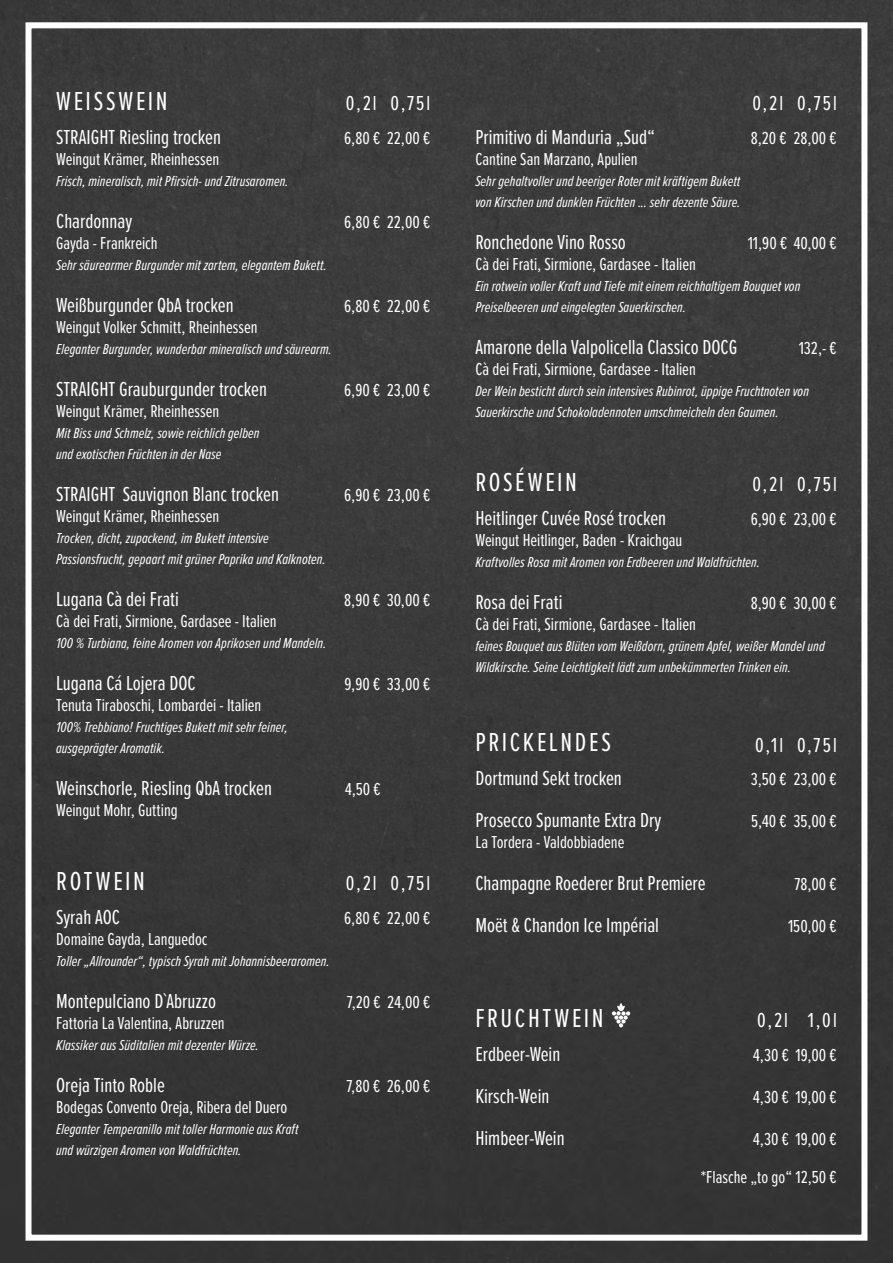
<style>
.page{position:relative;width:893px;height:1263px;background:#393939}
.page>*{position:absolute;margin:0;border:0;box-sizing:border-box;transform-origin:0 0}
.t1{font:27px "Proxima Nova Ex Cn";letter-spacing:.095em;color:#fff}
.t2{font:21px "Proxima Nova Ex Cn";color:#fff}
.t3{font:18px/38px "Proxima Nova Ex Cn";color:#fff;text-align:right}
.t4{font:italic 15px/21px "Proxima Nova Ex Cn";letter-spacing:.005em;color:#fff}
</style>
<div class="page">
<div style="left:26px;top:22px;width:841px;height:1219px;border:6px solid #fff"></div>
<svg style="left:612px;top:1003px;width:18px;height:24px"></svg>
<h1 class="t1" style="left:56px;top:82px;width:113px">WEISSWEIN</h1>
<h2 class="t2" style="left:56px;top:122px;width:166px">STRAIGHT Riesling trocken</h2>
<p class="t3" style="left:344px;top:118px;width:88px">6,80 € 22,00 €</p>
<p class="t3" style="left:56px;top:139px;width:165px">Weingut Krämer, Rheinhessen</p>
<p class="t4" style="left:56px;top:170px;width:234px">Frisch, mineralisch, mit Pfirsich- und Zitrusaromen.</p>
<h2 class="t2" style="left:56px;top:206px;width:78px">Chardonnay</h2>
<p class="t3" style="left:344px;top:202px;width:88px">6,80 € 22,00 €</p>
<p class="t3" style="left:56px;top:223px;width:103px">Gayda - Frankreich</p>
<p class="t4" style="left:56px;top:254px;width:272px">Sehr säurearmer Burgunder mit zartem, elegantem Bukett.</p>
<h2 class="t2" style="left:56px;top:290px;width:179px">Weißburgunder QbA trocken</h2>
<p class="t3" style="left:344px;top:286px;width:88px">6,80 € 22,00 €</p>
<p class="t3" style="left:56px;top:307px;width:203px">Weingut Volker Schmitt, Rheinhessen</p>
<p class="t4" style="left:56px;top:338px;width:277px">Eleganter Burgunder, wunderbar mineralisch und säurearm.</p>
<h2 class="t2" style="left:56px;top:374px;width:212px">STRAIGHT Grauburgunder trocken</h2>
<p class="t3" style="left:344px;top:370px;width:88px">6,90 € 23,00 €</p>
<p class="t3" style="left:56px;top:391px;width:165px">Weingut Krämer, Rheinhessen</p>
<p class="t4" style="left:56px;top:422px;width:205px">Mit Biss und Schmelz, sowie reichlich gelben und exotischen Früchten in der Nase</p>
<h2 class="t2" style="left:56px;top:479px;width:224px">STRAIGHT Sauvignon Blanc trocken</h2>
<p class="t3" style="left:344px;top:475px;width:88px">6,90 € 23,00 €</p>
<p class="t3" style="left:56px;top:496px;width:165px">Weingut Krämer, Rheinhessen</p>
<p class="t4" style="left:56px;top:527px;width:271px">Trocken, dicht, zupackend, im Bukett intensive<br>Passionsfrucht, gepaart mit grüner Paprika und Kalknoten.</p>
<h2 class="t2" style="left:56px;top:584px;width:124px">Lugana Cà dei Frati</h2>
<p class="t3" style="left:344px;top:580px;width:88px">8,90 € 30,00 €</p>
<p class="t3" style="left:56px;top:601px;width:222px">Cà dei Frati, Sirmione, Gardasee - Italien</p>
<p class="t4" style="left:56px;top:632px;width:272px">100 % Turbiana, feine Aromen von Aprikosen und Mandeln.</p>
<h2 class="t2" style="left:56px;top:668px;width:141px">Lugana Cá Lojera DOC</h2>
<p class="t3" style="left:345px;top:664px;width:87px">9,90 € 33,00 €</p>
<p class="t3" style="left:56px;top:685px;width:207px">Tenuta Tiraboschi, Lombardei - Italien</p>
<p class="t4" style="left:56px;top:716px;width:233px">100% Trebbiano! Fruchtiges Bukett mit sehr feiner, ausgeprägter Aromatik.</p>
<h2 class="t2" style="left:56px;top:773px;width:217px">Weinschorle, Riesling QbA trocken</h2>
<p class="t3" style="left:345px;top:769px;width:37px">4,50 €</p>
<p class="t3" style="left:56px;top:790px;width:123px">Weingut Mohr, Gutting</p>
<h2 class="t2" style="left:346px;top:88px;width:86px">0,2l 0,75l</h2>
<h1 class="t1" style="left:56px;top:862px;width:90px">ROTWEIN</h1>
<h2 class="t2" style="left:56px;top:902px;width:65px">Syrah AOC</h2>
<p class="t3" style="left:344px;top:898px;width:88px">6,80 € 22,00 €</p>
<p class="t3" style="left:56px;top:919px;width:153px">Domaine Gayda, Languedoc</p>
<p class="t4" style="left:56px;top:950px;width:275px">Toller „Allrounder“, typisch Syrah mit Johannisbeeraromen.</p>
<h2 class="t2" style="left:56px;top:986px;width:161px">Montepulciano D`Abruzzo</h2>
<p class="t3" style="left:347px;top:982px;width:85px">7,20 € 24,00 €</p>
<p class="t3" style="left:56px;top:1003px;width:170px">Fattoria La Valentina, Abruzzen</p>
<p class="t4" style="left:56px;top:1034px;width:204px">Klassiker aus Süditalien mit dezenter Würze.</p>
<h2 class="t2" style="left:56px;top:1070px;width:110px">Oreja Tinto Roble</h2>
<p class="t3" style="left:346px;top:1066px;width:85px">7,80 € 26,00 €</p>
<p class="t3" style="left:56px;top:1087px;width:233px">Bodegas Convento Oreja, Ribera del Duero</p>
<p class="t4" style="left:56px;top:1118px;width:244px">Eleganter Temperanillo mit toller Harmonie aus Kraft und würzigen Aromen von Waldfrüchten.</p>
<h2 class="t2" style="left:346px;top:868px;width:86px">0,2l 0,75l</h2>
<h2 class="t2" style="left:752px;top:88px;width:86px">0,2l 0,75l</h2>
<h2 class="t2" style="left:475px;top:122px;width:181px">Primitivo di Manduria „Sud“</h2>
<p class="t3" style="left:751px;top:118px;width:88px">8,20 € 28,00 €</p>
<p class="t3" style="left:475px;top:139px;width:164px">Cantine San Marzano, Apulien</p>
<p class="t4" style="left:475px;top:170px;width:267px">Sehr gehaltvoller und beeriger Roter mit kräftigem Bukett von Kirschen und dunklen Früchten ... sehr dezente Säure.</p>
<h2 class="t2" style="left:475px;top:227px;width:152px">Ronchedone Vino Rosso</h2>
<p class="t3" style="left:748px;top:223px;width:91px">11,90 € 40,00 €</p>
<p class="t3" style="left:475px;top:244px;width:222px">Cà dei Frati, Sirmione, Gardasee - Italien</p>
<p class="t4" style="left:475px;top:275px;width:327px">Ein rotwein voller Kraft und Tiefe mit einem reichhaltigem Bouquet von<br>Preiselbeeren und eingelegten Sauerkirschen.</p>
<h2 class="t2" style="left:475px;top:332px;width:263px">Amarone della Valpolicella Classico DOCG</h2>
<p class="t3" style="left:799px;top:328px;width:40px">132,- €</p>
<p class="t3" style="left:475px;top:349px;width:222px">Cà dei Frati, Sirmione, Gardasee - Italien</p>
<p class="t4" style="left:475px;top:380px;width:335px">Der Wein besticht durch sein intensives Rubinrot, üppige Fruchtnoten von<br>Sauerkirsche und Schokoladennoten umschmeicheln den Gaumen.</p>
<h1 class="t1" style="left:475px;top:463px;width:103px">ROSÉWEIN</h1>
<h2 class="t2" style="left:475px;top:503px;width:192px">Heitlinger Cuvée Rosé trocken</h2>
<p class="t3" style="left:751px;top:499px;width:88px">6,90 € 23,00 €</p>
<p class="t3" style="left:475px;top:520px;width:208px">Weingut Heitlinger, Baden - Kraichgau</p>
<p class="t4" style="left:475px;top:551px;width:286px">Kraftvolles Rosa mit Aromen von Erdbeeren und Waldfrüchten.</p>
<h2 class="t2" style="left:475px;top:587px;width:89px">Rosa dei Frati</h2>
<p class="t3" style="left:751px;top:583px;width:88px">8,90 € 30,00 €</p>
<p class="t3" style="left:475px;top:604px;width:222px">Cà dei Frati, Sirmione, Gardasee - Italien</p>
<p class="t4" style="left:475px;top:635px;width:351px">feines Bouquet aus Blüten vom Weißdorn, grünem Apfel, weißer Mandel und<br>Wildkirsche. Seine Leichtigkeit lädt zum unbekümmerten Trinken ein.</p>
<h2 class="t2" style="left:752px;top:469px;width:86px">0,2l 0,75l</h2>
<h1 class="t1" style="left:475px;top:723px;width:137px">PRICKELNDES</h1>
<h2 class="t2" style="left:475px;top:763px;width:148px">Dortmund Sekt trocken</h2>
<p class="t3" style="left:751px;top:759px;width:88px">3,50 € 23,00 €</p>
<h2 class="t2" style="left:475px;top:805px;width:187px">Prosecco Spumante Extra Dry</h2>
<p class="t3" style="left:751px;top:801px;width:87px">5,40 € 35,00 €</p>
<p class="t3" style="left:475px;top:822px;width:150px">La Tordera - Valdobbiadene</p>
<h2 class="t2" style="left:475px;top:868px;width:232px">Champagne Roederer Brut Premiere</h2>
<p class="t3" style="left:794px;top:864px;width:44px">78,00 €</p>
<h2 class="t2" style="left:475px;top:910px;width:185px">Moët &amp; Chandon Ice Impérial</h2>
<p class="t3" style="left:788px;top:906px;width:50px">150,00 €</p>
<h2 class="t2" style="left:755px;top:730px;width:83px">0,1l 0,75l</h2>
<h1 class="t1" style="left:475px;top:999px;width:130px">FRUCHTWEIN</h1>
<h2 class="t2" style="left:475px;top:1039px;width:86px">Erdbeer-Wein</h2>
<p class="t3" style="left:753px;top:1035px;width:85px">4,30 € 19,00 €</p>
<h2 class="t2" style="left:475px;top:1081px;width:76px">Kirsch-Wein</h2>
<p class="t3" style="left:753px;top:1077px;width:85px">4,30 € 19,00 €</p>
<h2 class="t2" style="left:475px;top:1123px;width:91px">Himbeer-Wein</h2>
<p class="t3" style="left:701px;top:1119px;width:138px">4,30 € 19,00 €<br>*Flasche „to go“ 12,50 €</p>
<h2 class="t2" style="left:757px;top:1005px;width:81px">0,2l 1,0l</h2>
</div>
